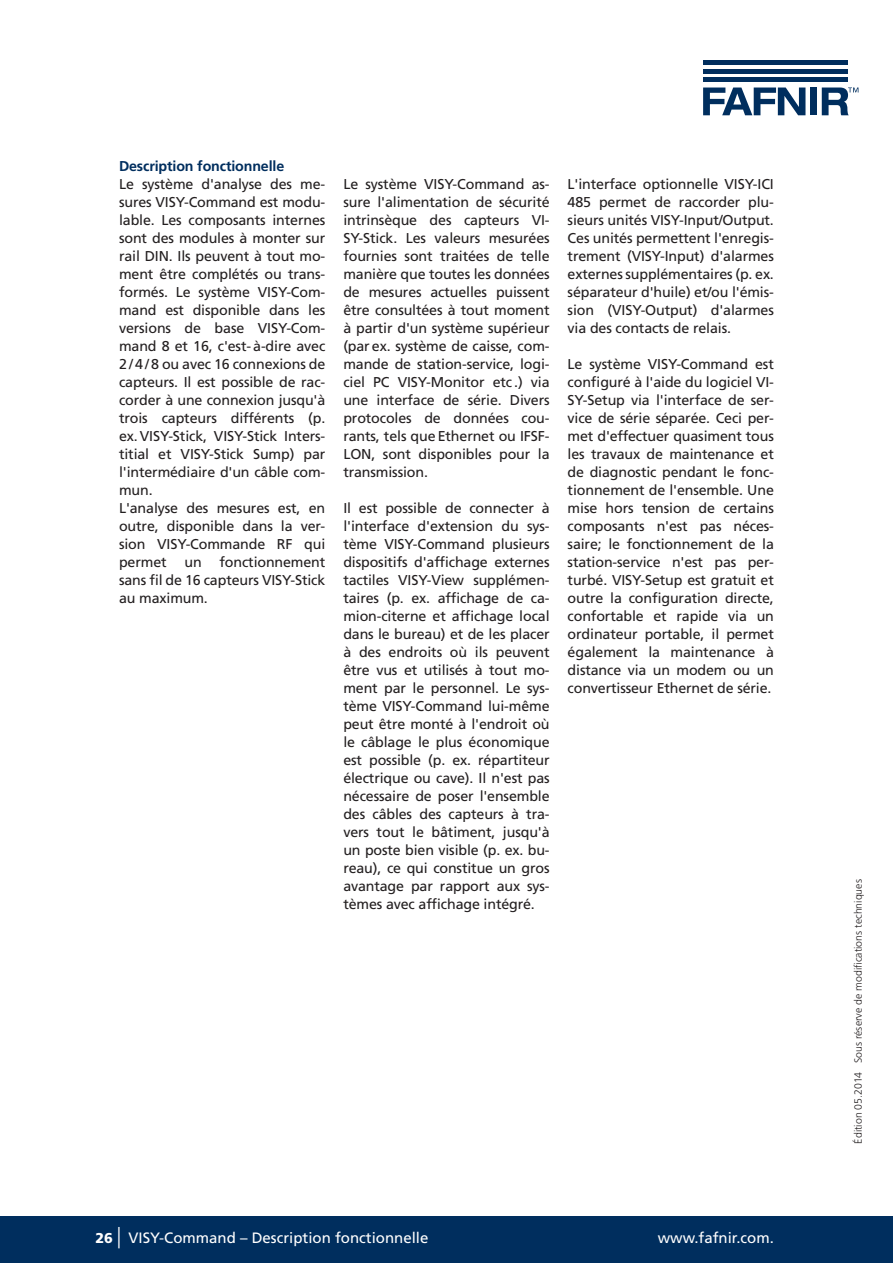
<style>
.page{position:relative;width:893px;height:1263px;background:#fff}
.page>*{position:absolute;margin:0;border:0;box-sizing:border-box;transform-origin:0 0}
.t1{font:15px "Frutiger LT Std";color:#fff}
.t2{font:14.25px/18px "Frutiger LT Std";letter-spacing:-.01em;color:#231f20;text-align:justify}
.t3{font:700 14.25px "Frutiger LT Std";letter-spacing:-.01em;color:#002e5e}
.t4{font:300 10.5px "Frutiger LT Std";color:#231f20}
.s1{font-weight:900;font-size:14.25px}
.s2{font-size:21.3px}
</style>
<div class="page">
<svg style="left:703px;top:88px;width:102px;height:27px"></svg>
<div style="left:810px;top:88px;width:7px;height:27px;background:#002e5e"></div>
<div style="left:703px;top:77px;width:145px;height:5px;background:#002e5e"></div>
<div style="left:703px;top:69px;width:145px;height:5px;background:#002e5e"></div>
<div style="left:703px;top:60px;width:145px;height:5px;background:#002e5e"></div>
<svg style="left:822px;top:88px;width:36px;height:27px"></svg>
<div style="left:0;top:1216px;width:893px;height:47px;background:#002e5e"></div>
<p class="t3" style="left:119px;top:158px;width:167px">Description fonctionnelle</p>
<p class="t2" style="left:119px;top:175px;width:208px;text-align:left">Le système d'analyse des me&shy;sures VISY-Command est modu&shy;lable. Les composants internes sont des modules à monter sur rail DIN. Ils peuvent à tout mo&shy;ment être complétés ou trans&shy;formés. Le système VISY-Com&shy;mand est disponible dans les versions de base VISY-Com&shy;mand 8 et 16, c'est- à-dire avec<br>2 / 4 / 8 ou avec 16 connexions de capteurs. Il est possible de rac&shy;corder à une connexion jusqu'à trois capteurs différents (p. ex. VISY-Stick, VISY-Stick Inters&shy;titial et VISY-Stick Sump) par l'intermédiaire d'un câble com&shy;mun.<br>L'analyse des mesures est, en outre, disponible dans la ver&shy;sion VISY-Commande RF qui permet un fonctionnement sans fil de 16 capteurs VISY-Stick au maximum.</p>
<p class="t2" style="left:343px;top:175px;width:208px">Le système VISY-Command as&shy;sure l'alimentation de sécurité intrinsèque des capteurs VI-SY-Stick. Les valeurs mesurées fournies sont traitées de telle manière que toutes les données de mesures actuelles puissent être consultées à tout moment à partir d'un système supérieur (par ex. système de caisse, com&shy;mande de station-service, logi&shy;ciel PC VISY-Monitor etc .) via une interface de série. Divers protocoles de données cou&shy;rants, tels que Ethernet ou IFSF-LON, sont disponibles pour la transmission.</p>
<p class="t2" style="left:343px;top:499px;width:208px">Il est possible de connecter à l'interface d'extension du sys&shy;tème VISY-Command plusieurs dispositifs d'affichage externes tactiles VISY-View supplémen&shy;taires (p. ex. affichage de ca&shy;mion-citerne et affichage local dans le bureau) et de les placer à des endroits où ils peuvent être vus et utilisés à tout mo&shy;ment par le personnel. Le sys&shy;tème VISY-Command lui-même peut être monté à l'endroit où le câblage le plus économique est possible (p. ex. répartiteur électrique ou cave). Il n'est pas nécessaire de poser l'ensemble des câbles des capteurs à tra&shy;vers tout le bâtiment, jusqu'à un poste bien visible (p. ex. bu&shy;reau), ce qui constitue un gros avantage par rapport aux sys&shy;tèmes avec affichage intégré.</p>
<p class="t2" style="left:568px;top:175px;width:208px">L'interface optionnelle VISY-ICI 485 permet de raccorder plu&shy;sieurs unités VISY-Input/Output.<br>Ces unités permettent l'enregis&shy;trement (VISY-Input) d'alarmes externes supplémentaires (p. ex. séparateur d'huile) et/ou l'émis&shy;sion (VISY-Output) d'alarmes via des contacts de relais.</p>
<p class="t2" style="left:568px;top:355px;width:208px">Le système VISY-Command est configuré à l'aide du logiciel VI-SY-Setup via l'interface de ser&shy;vice de série séparée. Ceci per&shy;met d'effectuer quasiment tous les travaux de maintenance et de diagnostic pendant le fonc&shy;tionnement de l'ensemble. Une mise hors tension de certains composants n'est pas néces&shy;saire; le fonctionnement de la station-service n'est pas per&shy;turbé. VISY-Setup est gratuit et outre la configuration directe, confortable et rapide via un ordinateur portable, il permet également la maintenance à distance via un modem ou un convertisseur Ethernet de série.</p>
<p class="t1" style="left:96px;top:1229px;width:334px"><span class="s1">26</span> <span class="s2">|</span> VISY-Command – Description fonctionnelle</p>
<p class="t1" style="left:658px;top:1229px;width:118px">www.fafnir.com.</p>
<p class="t4" style="left:852px;top:1143px;width:266px;rotate:-90deg">Édition 05.2014 Sous réserve de modifications techniques</p>
</div>
